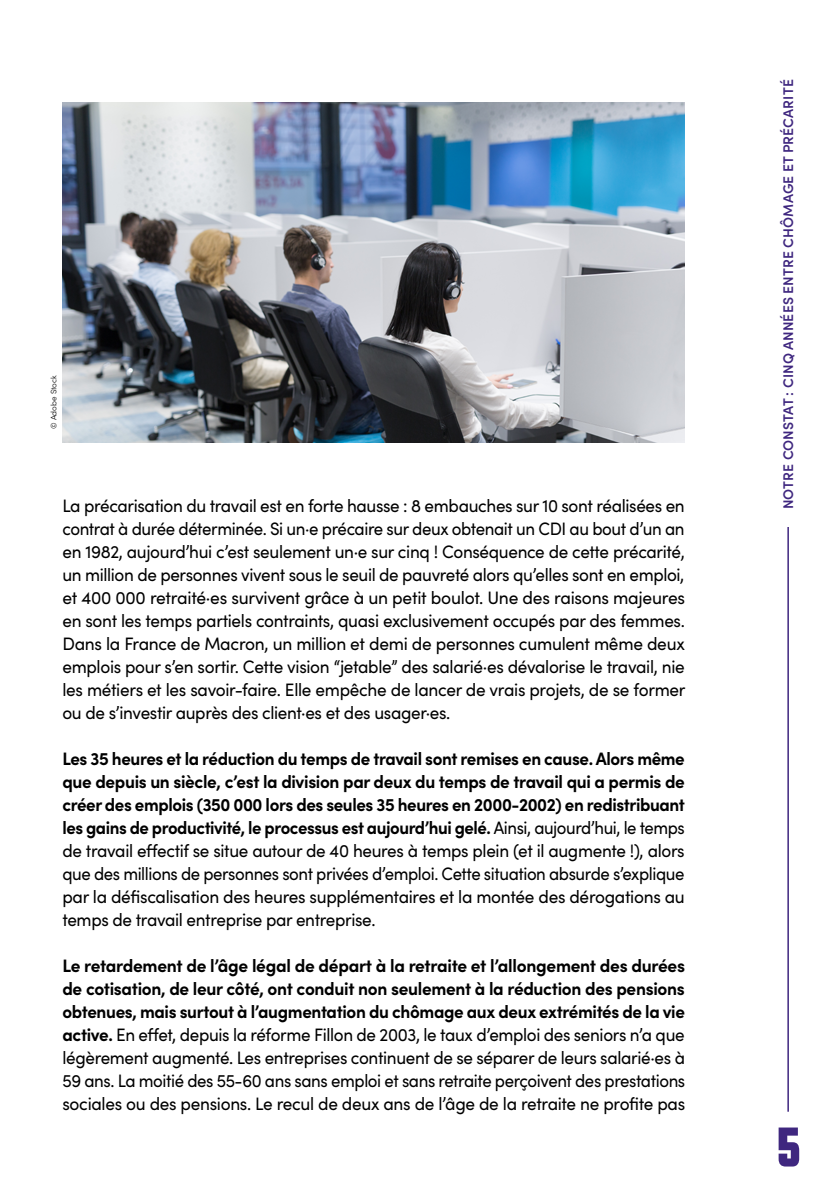
<style>
.page{position:relative;width:840px;height:1191px;background:#fff}
.page>*{position:absolute;margin:0;border:0;box-sizing:border-box;transform-origin:0 0}
.t1{font:900 60px "Apotek Comp";color:#3f277f}
.Chap_Body{font:18px/23px "Sofia Pro";letter-spacing:-.02em;color:#000;text-align:justify;scale:.95 1}
.Chap_Body-2{font:18px/23px "Sofia Pro";letter-spacing:-.02em;color:#000;text-align:justify;scale:.93 1}
.Chap_Titre_courant{font:600 14px "Sofia Pro";letter-spacing:.01em;color:#3f277f}
.t2{font:300 8px "Sofia Pro";color:#000}
.s1{font-weight:700}
</style>
<div class="page">
<hr style="left:787px;top:108px;width:1px;height:1003px;background:#3f277f">
<div style="left:776px;top:79px;width:23px;height:447px;background:#fff"></div>
<img style="left:62px;top:102px;width:622px;height:340px">
<p class="t2" style="left:48px;top:429px;width:55px;rotate:-90deg">© Adobe Stock</p>
<p class="Chap_Body" style="left:62px;top:493px;width:657px">La précarisation du travail est en forte hausse : 8 embauches sur 10 sont réalisées en contrat à durée déterminée. Si un·e précaire sur deux obtenait un CDI au bout d’un an en 1982, aujourd’hui c’est seulement un·e sur cinq ! Conséquence de cette précarité, un million de personnes vivent sous le seuil de pauvreté alors qu’elles sont en emploi, et 400 000 retraité·es survivent grâce à un petit boulot. Une des raisons majeures en sont les temps partiels contraints, quasi exclusivement occupés par des femmes.<br>Dans la France de Macron, un million et demi de personnes cumulent même deux emplois pour s’en sortir. Cette vision “jetable” des salarié·es dévalorise le travail, nie les métiers et les savoir-faire. Elle empêche de lancer de vrais projets, de se former ou de s’investir auprès des client·es et des usager·es.</p>
<p class="Chap_Body-2" style="left:62px;top:746px;width:670px"><span class="s1">Les 35 heures et la réduction du temps de travail sont remises en cause. Alors même que depuis un siècle, c’est la division par deux du temps de travail qui a permis de créer des emplois (350 000 lors des seules 35 heures en 2000-2002) en redistribuant les gains de productivité, le processus est aujourd’hui gelé.</span> Ainsi, aujourd’hui, le temps de travail effectif se situe autour de 40 heures à temps plein (et il augmente !), alors que des millions de personnes sont privées d’emploi. Cette situation absurde s’explique par la défiscalisation des heures supplémentaires et la montée des dérogations au temps de travail entreprise par entreprise.</p>
<p class="Chap_Body" style="left:62px;top:952px;width:656px"><span class="s1">Le retardement de l’âge légal de départ à la retraite et l’allongement des durées de cotisation, de leur côté, ont conduit non seulement à la réduction des pensions obtenues, mais surtout à l’augmentation du chômage aux deux extrémités de la vie active.</span> En effet, depuis la réforme Fillon de 2003, le taux d’emploi des seniors n’a que légèrement augmenté. Les entreprises continuent de se séparer de leurs salarié·es à 59 ans. La moitié des 55-60 ans sans emploi et sans retraite perçoivent des prestations sociales ou des pensions. Le recul de deux ans de l’âge de la retraite ne profite pas</p>
<p class="Chap_Titre_courant" style="left:777px;top:509px;width:431px;rotate:-90deg">NOTRE CONSTAT : CINQ ANNÉES ENTRE CHÔMAGE ET PRÉCARITÉ</p>
<h1 class="t1" style="left:776px;top:1110px;width:25px">5</h1>
</div>
